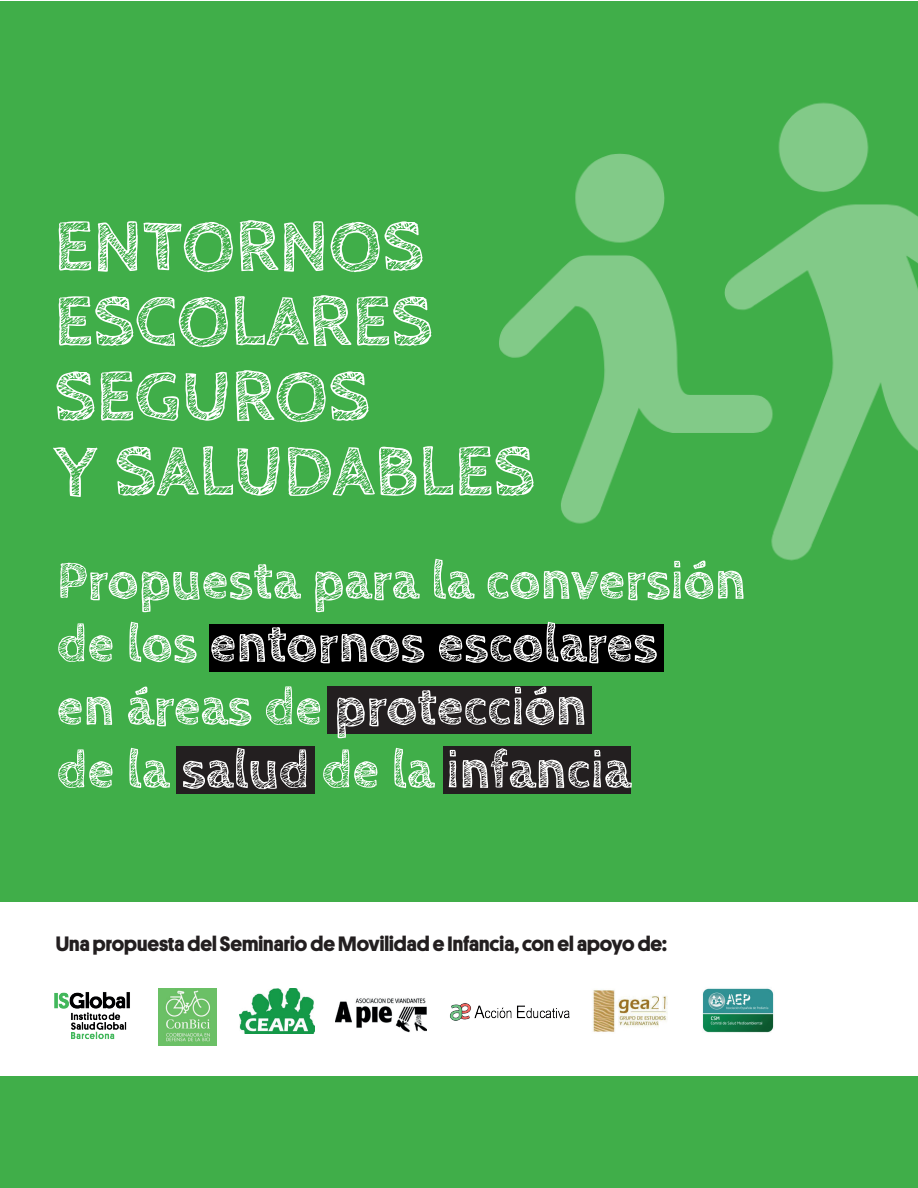
<style>
.page{position:relative;width:918px;height:1188px;background:#fff}
.page>*{position:absolute;margin:0;border:0;box-sizing:border-box;transform-origin:0 0}
.t1{font:700 75px/75px "Cabin Sketch";color:#fff}
.t2{font:700 54px/63px "Cabin Sketch";color:#fff}
.t3{font:700 21px "Platform";color:#231f20}
</style>
<div class="page">
<div style="left:0;top:2px;width:918px;height:900px;background:#40ae49"></div>
<div style="left:209px;top:624px;width:454px;height:48px;background:#000"></div>
<div style="left:327px;top:686px;width:264px;height:48px;background:#231f20"></div>
<div style="left:176px;top:746px;width:138px;height:48px;background:#231f20"></div>
<img style="left:499px;top:102px;width:419px;height:459px">
<img style="left:54px;top:992px;width:76px;height:48px">
<img style="left:159px;top:988px;width:58px;height:58px">
<img style="left:239px;top:989px;width:76px;height:44px">
<img style="left:336px;top:998px;width:91px;height:35px">
<img style="left:450px;top:1003px;width:120px;height:18px">
<div style="left:443px;top:746px;width:188px;height:48px;background:#231f20"></div>
<img style="left:593px;top:990px;width:75px;height:42px">
<div style="left:0;top:1076px;width:918px;height:112px;background:#40ae49"></div>
<img style="left:702px;top:988px;width:72px;height:45px">
<h1 class="t1" style="left:54px;top:211px;width:483px">ENTORNOS<br>ESCOLARES<br>SEGUROS<br>Y SALUDABLES</h1>
<p class="t2" style="left:57px;top:551px;width:691px">Propuesta para la conversión de los entornos escolares<br>en áreas de protección<br>de la salud de la infancia</p>
<p class="t3" style="left:56px;top:929px;width:613px">Una propuesta del Seminario de Movilidad e Infancia, con el apoyo de:</p>
</div>
